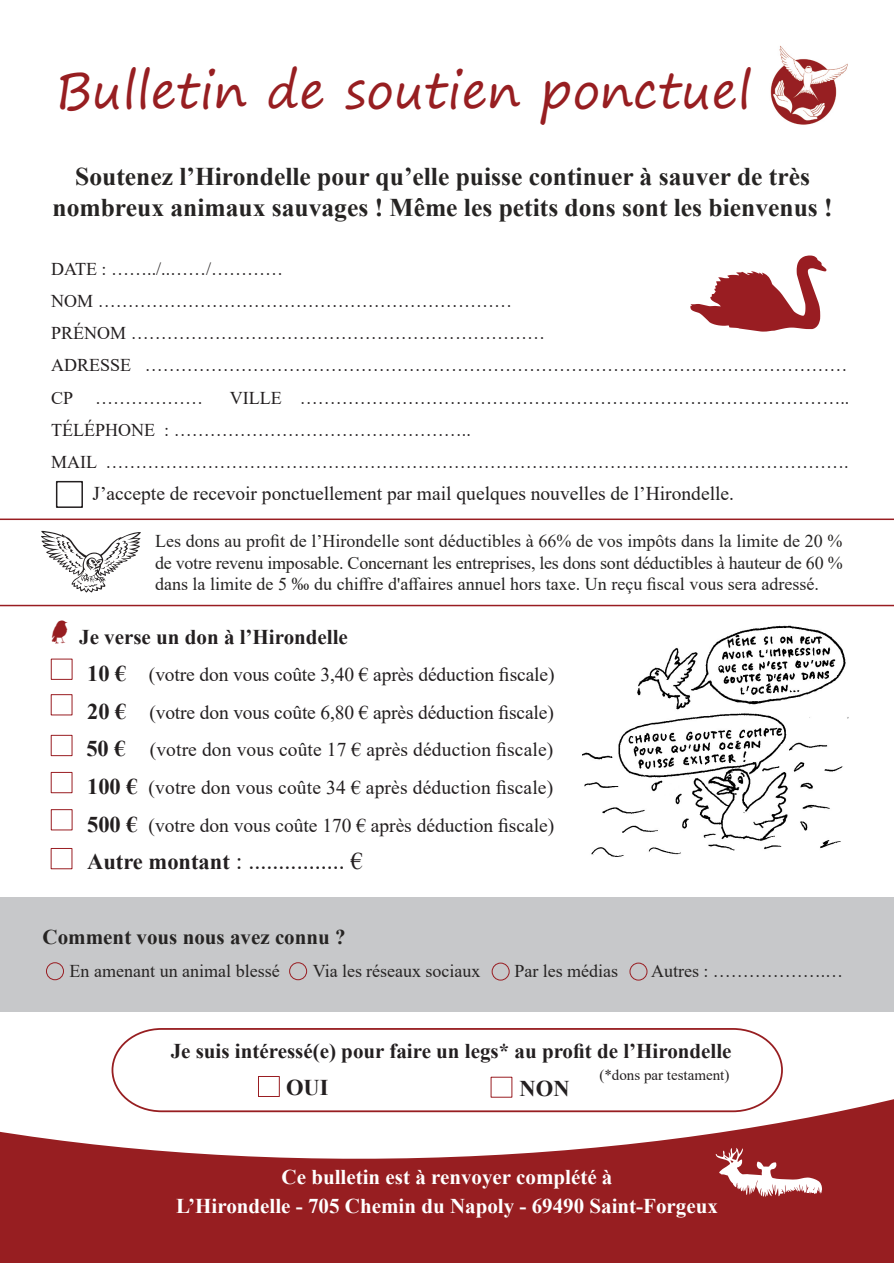
<style>
.page{position:relative;width:894px;height:1263px;background:#fff}
.page>*{position:absolute;margin:0;border:0;box-sizing:border-box;transform-origin:0 0}
.t1{font:88.5px "Owl";color:#231f20}
.t2{font:49.5px "Segoe Print";color:#971e21}
.t3{font:700 25.5px/30.5px "Times New Roman";color:#262423;text-align:center}
.t4{font:24px "Times New Roman";color:#231f20}
.t5{font:700 22.5px "Times New Roman";color:#231f20}
.t6{font:700 21px "Times New Roman";color:#231f20}
.t7{font:700 21px/29.2px "Times New Roman";color:#fff;text-align:center}
.t8{font:700 21px "Times New Roman";color:#262423}
.t9{font:19.5px/37.7px "Times New Roman";color:#231f20;text-align:justify}
.t10{font:18px/21.5px "Times New Roman";color:#262423;text-align:justify}
.t11{font:18px/32.2px "Times New Roman";color:#231f20}
.t12{font:15px "Times New Roman";color:#231f20}
.s1{font-family:"lemondedevictor";font-weight:400;font-size:15px;color:#971e21}
.s2{font-weight:700;font-size:22.5px}
</style>
<div class="page">
<img style="left:770px;top:45px;width:78px;height:80px">
<svg style="left:111px;top:1028px;width:672px;height:61px"></svg>
<div style="left:258px;top:1076px;width:21px;height:21px;border:1px solid #991d22"></div>
<svg style="left:0;top:1089px;width:893px;height:174px;fill:#971e21"></svg>
<div style="left:51px;top:735px;width:21px;height:21px;border:1px solid #991d22"></div>
<div style="left:51px;top:772px;width:21px;height:21px;border:1px solid #991d22"></div>
<div style="left:51px;top:694px;width:21px;height:21px;border:1px solid #991d22"></div>
<div style="left:51px;top:659px;width:21px;height:21px;border:1px solid #991d22"></div>
<div style="left:51px;top:809px;width:21px;height:21px;border:1px solid #991d22"></div>
<div style="left:51px;top:848px;width:21px;height:21px;border:1px solid #991d22"></div>
<div style="left:56px;top:481px;width:27px;height:27px;background:#fff;border:2px solid #231f20"></div>
<div style="left:0;top:897px;width:893px;height:115px;background:#c7c8ca"></div>
<hr style="left:0;top:518px;width:893px;height:2px;background:#991d22">
<hr style="left:0;top:605px;width:893px;height:1px;background:#991d22">
<div style="left:289px;top:962px;width:18px;height:18px;border:1px solid #991d22;border-radius:50%"></div>
<div style="left:491px;top:963px;width:18px;height:17px;border:1px solid #991d22;border-radius:50%"></div>
<div style="left:629px;top:963px;width:18px;height:17px;border:1px solid #991d22;border-radius:50%"></div>
<div style="left:46px;top:962px;width:18px;height:18px;border:1px solid #991d22;border-radius:50%"></div>
<img style="left:582px;top:625px;width:267px;height:232px">
<svg style="left:715px;top:1148px;width:106px;height:49px"></svg>
<h2 class="t2" style="left:56px;top:66px;width:697px">Bulletin de soutien ponctuel</h2>
<h3 class="t3" style="left:52px;top:164px;width:781px">Soutenez l’Hirondelle pour qu’elle puisse continuer à sauver de très nombreux animaux sauvages ! Même les petits dons sont les bienvenus !</h3>
<p class="t11" style="left:51px;top:254px;width:797px">DATE : ……../..……/…………<br>NOM ……………………………………………………………<br>PRÉNOM ……………………………………………………………<br>ADRESSE ………………………………………………………………………………………………………<br>CP ………………</p>
<p class="t11" style="left:51px;top:383px;width:799px;text-indent:179px">VILLE ………………………………………………………………………………..<br>TÉLÉPHONE : …………………………………………..<br>MAIL …………………………………………………………………………………………………………….</p>
<p class="t9" style="left:92px;top:477px;width:643px">J’accepte de recevoir ponctuellement par mail quelques nouvelles de l’Hirondelle.</p>
<p class="t10" style="left:155px;top:532px;width:688px">Les dons au profit de l’Hirondelle sont déductibles à 66% de vos impôts dans la limite de 20 % de votre revenu imposable. Concernant les entreprises, les dons sont déductibles à hauteur de 60 % dans la limite de 5 ‰ du chiffre d'affaires annuel hors taxe. Un reçu fiscal vous sera adressé.</p>
<h1 class="t1" style="left:39px;top:530px;width:106px">W</h1>
<p class="t6" style="left:51px;top:629px;width:298px"><span class="s1">i</span> Je verse un don à l’Hirondelle</p>
<p class="t9" style="left:86px;top:658px;width:469px"><span class="s2">10 €</span> (votre don vous coûte 3,40 € après déduction fiscale)<br><span class="s2">20 €</span> (votre don vous coûte 6,80 € après déduction fiscale)<br><span class="s2">50 €</span> (votre don vous coûte 17 € après déduction fiscale)<br><span class="s2">100 €</span> (votre don vous coûte 34 € après déduction fiscale)<br><span class="s2">500 €</span> (votre don vous coûte 170 € après déduction fiscale)</p>
<p class="t4" style="left:87px;top:853px;width:277px"><span class="s2">Autre montant</span> : ................ €</p>
<p class="t8" style="left:43px;top:930px;width:304px">Comment vous nous avez connu ?</p>
<p class="t10" style="left:70px;top:962px;width:211px">En amenant un animal blessé</p>
<p class="t10" style="left:313px;top:962px;width:169px">Via les réseaux sociaux</p>
<p class="t10" style="left:514px;top:962px;width:105px">Par les médias</p>
<p class="t10" style="left:651px;top:962px;width:193px">Autres : ……………….…</p>
<p class="t6" style="left:171px;top:1043px;width:562px">Je suis intéressé(e) pour faire un legs* au profit de l’Hirondelle</p>
<p class="t5" style="left:286px;top:1080px;width:44px">OUI</p>
<p class="t5" style="left:519px;top:1080px;width:51px">NON</p>
<p class="t12" style="left:599px;top:1069px;width:131px">(*dons par testament)</p>
<p class="t7" style="left:176px;top:1164px;width:543px">Ce bulletin est à renvoyer complété à<br>L’Hirondelle - 705 Chemin du Napoly - 69490 Saint-Forgeux</p>
</div>
